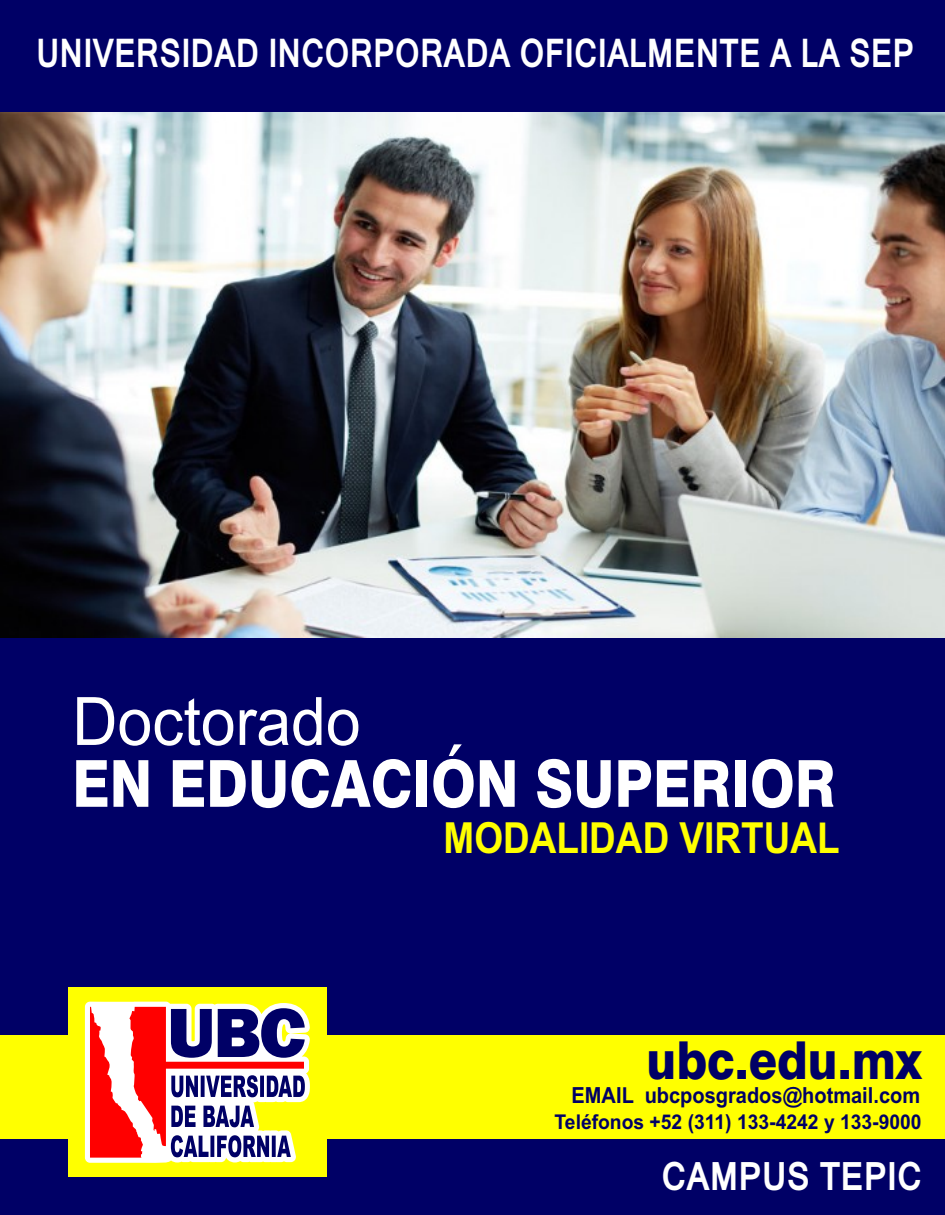
<style>
.page{position:relative;width:945px;height:1215px;background:#006}
.page>*{position:absolute;margin:0;border:0;box-sizing:border-box;transform-origin:0 0}
.t1{font:66.75px "Arial";color:#fff;scale:.94 1}
.t2{font:800 64.8px "Swiss 721 BT";color:#fff;scale:.86 1}
.t3{font:800 52.35px "Swiss 721 BT";color:#006;scale:.91 1}
.t4{font:700 42.9px "Arial";color:#ff0;scale:.86 1}
.t5{font:700 38.1px "Kartika";color:#fff;scale:.8 1}
.t6{font:700 37.65px "Kartika";color:#fff;scale:.86 1}
.t7{font:700 22.2px "Arial";color:#006;scale:.9 1}
.t8{font:700 20.4px "Arial";color:#006;scale:.95 1}
</style>
<div class="page">
<div style="left:0;top:1035px;width:945px;height:104px;background:#ff0"></div>
<div style="left:68px;top:987px;width:258px;height:190px;background:#ff0"></div>
<svg style="left:85px;top:1002px;width:225px;height:161px"></svg>
<img style="left:0;top:112px;width:945px;height:525px">
<p class="t5" style="left:36px;top:30px;width:1099px">UNIVERSIDAD INCORPORADA OFICIALMENTE A LA SEP</p>
<h1 class="t1" style="left:72px;top:696px;width:308px">Doctorado</h1>
<h2 class="t2" style="left:72px;top:758px;width:889px">EN EDUCACIÓN SUPERIOR</h2>
<p class="t4" style="left:444px;top:822px;width:462px">MODALIDAD VIRTUAL</p>
<h3 class="t3" style="left:647px;top:1040px;width:304px">ubc.edu.mx</h3>
<p class="t8" style="left:555px;top:1114px;width:388px">Teléfonos +52 (311) 133-4242 y 133-9000</p>
<p class="t7" style="left:572px;top:1087px;width:389px">EMAIL ubcposgrados@hotmail.com</p>
<p class="t6" style="left:662px;top:1153px;width:304px">CAMPUS TEPIC</p>
</div>
